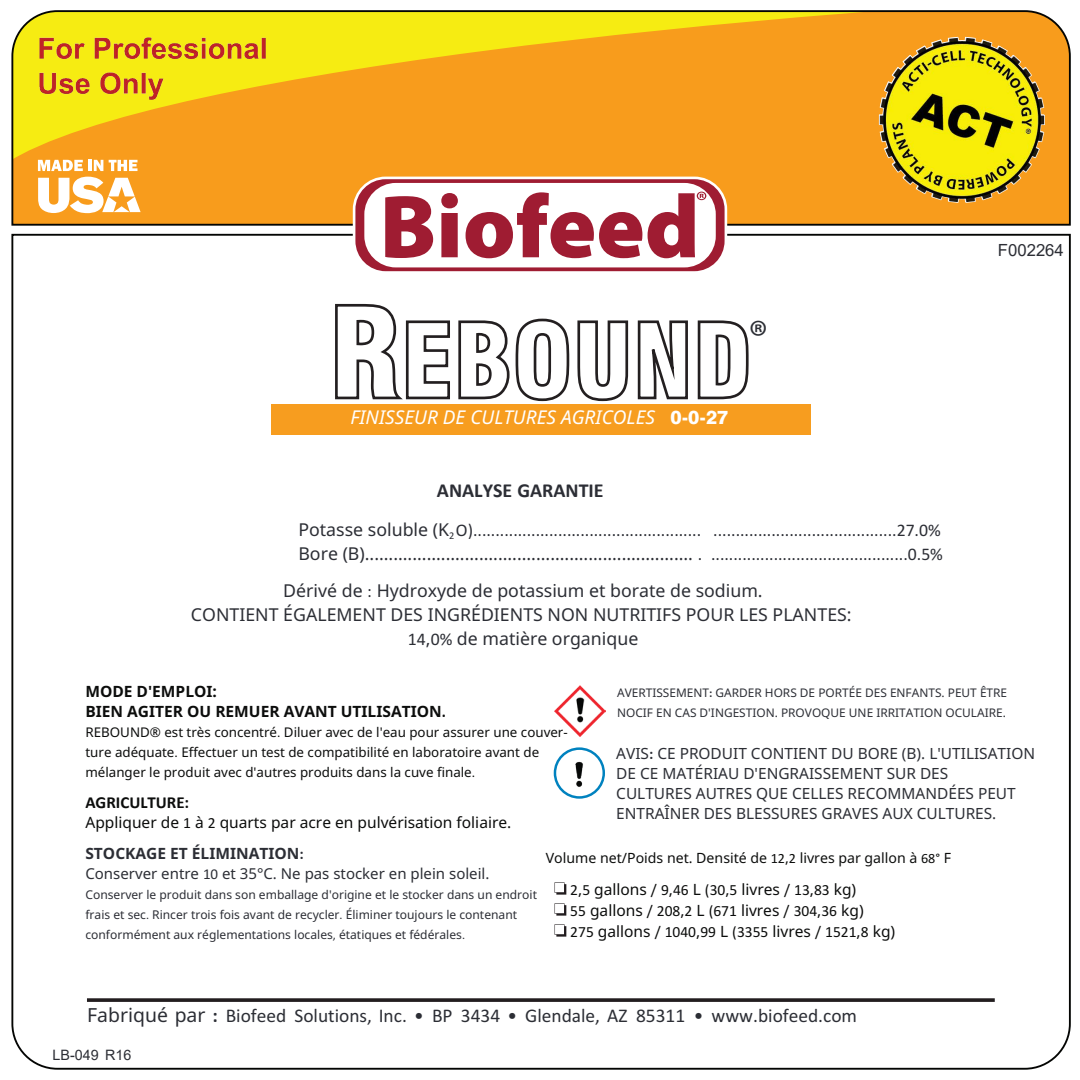
<style>
.page{position:relative;width:1080px;height:1080px;background:#fff}
.page>*{position:absolute;margin:0;border:0;box-sizing:border-box;transform-origin:0 0}
.t1{font:45.5px "Myriad Pro";color:#2c2e35}
.t2{font:700 20px "Calibri";color:#2c2e35}
.t3{font:19.5px "Calibri";color:#2c2e35}
.t4{font:italic 19px "Noto Sans";color:#fff}
.t5{font:17.75px/37px "Noto Sans";color:#2c2e35}
.t6{font:17.75px "Calibri";color:#2c2e35}
.t7{font:700 17px "Calibri";color:#0c0d0c}
.t8{font:16.75px "Arial";color:#2c2e35}
.t9{font:15.5px/21px "Noto Sans";color:#0c0d0c}
.t10{font:15.5px/20px "Noto Sans";color:#2c2e35}
.t11{font:700 15.5px/20px "Noto Sans";color:#0c0d0c}
.t12{font:15px "Noto Sans";color:#2c2e35}
.t13{font:14.25px "Noto Sans";color:#0c0d0c}
.t14{font:14.25px "Arial";color:#2c2e35}
.t15{font:13.25px/20px "Noto Sans";color:#0c0d0c}
.t16{font:12px/20px "Noto Sans";color:#2c2e35}
.s1{font-family:"Swiss 721 BT";font-weight:800;font-style:normal}
.s2{font-family:"Noto Sans"}
.s3{font-family:"Calibri"}
.s4{font-weight:700;color:#2c2e35}
.s5{font-family:"Calibri";font-weight:700;color:#2c2e35}
.s6{font-family:"Calibri";font-weight:700}
.s7{font-weight:700}
</style>
<div class="page">
<img style="left:11px;top:10px;width:1060px;height:1060px">
<h1 class="t1" style="left:749px;top:308px;width:21px">®</h1>
<h3 class="t4" style="left:350px;top:403px;width:380px">FINISSEUR DE CULTURES AGRICOLES <span class="s1">0-0-27</span></h3>
<h2 class="t2" style="left:437px;top:482px;width:168px">ANALYSE GARANTIE</h2>
<h3 class="t6" style="left:298px;top:522px;width:644px"><span class="s2">Potasse soluble (K</span><sub>2</sub>O)................................................... .........................................27.0%</h3>
<h3 class="t5" style="left:283px;top:534px;width:661px;text-indent:15px">Bore (B)..................................................................... <span class="s3">. ............................................0.5%<br></span>Dérivé de <span class="s3">:</span> Hydroxyde de potassium et borate de sodium.</h3>
<h3 class="t5" style="left:191px;top:602px;width:662px;line-height:24px;text-align:center">CONTIENT ÉGALEMENT DES INGRÉDIENTS NON NUTRITIFS POUR LES PLANTES:<br><span class="s3">14</span>,<span class="s3">0%</span> de matière organique</h3>
<h3 class="t8" style="left:998px;top:241px;width:68px">F002264</h3>
<p class="t11" style="left:85px;top:681px;width:362px">MODE D'EMPLOI:<br>BIEN AGITER OU REMUER AVANT UTILISATION<span class="s3">.</span></p>
<p class="t15" style="left:85px;top:722px;width:484px">REBOUND® est très concentré<span class="s3">.</span> Diluer avec de l'eau pour assurer une couver&shy;ture adéquate<span class="s3">.</span> Effectuer un test de compatibilité en laboratoire avant de mélanger le produit avec d'autres produits dans la cuve finale<span class="s3">.</span></p>
<h3 class="t7" style="left:85px;top:795px;width:105px">AGRICULTURE:</h3>
<p class="t9" style="left:85px;top:806px;width:427px;line-height:31.2px">Appliquer de <span class="s3">1</span> à <span class="s3">2</span> quarts par acre en pulvérisation foliaire.<br><span class="s4">STOCKAGE ET ÉLIMINATION</span><span class="s5">:</span></p>
<p class="t12" style="left:85px;top:863px;width:406px">Conserver entre <span class="s3">10</span> et 35°C. Ne pas stocker en plein soleil.</p>
<p class="t16" style="left:85px;top:885px;width:453px">Conserver le produit dans son emballage d'origine et le stocker dans un endroit frais et sec<span class="s3">.</span> Rincer trois fois avant de recycler<span class="s3">.</span> Éliminer toujours le contenant conformément aux réglementations locales<span class="s3">,</span> étatiques et fédérales<span class="s3">.</span></p>
<p class="t16" style="left:617px;top:682px;width:392px">AVERTISSEMENT<span class="s6">:</span> GARDER HORS DE PORTÉE DES ENFANTS. PEUT ÊTRE<br>NOCIF EN CAS D'INGESTION. PROVOQUE UNE IRRITATION OCULAIRE.</p>
<p class="t10" style="left:616px;top:743px;width:420px">AVIS<span class="s6">:</span> CE PRODUIT CONTIENT DU BORE (B). L'UTILISATION DE CE MATÉRIAU D'ENGRAISSEMENT SUR DES<br>CULTURES AUTRES QUE CELLES RECOMMANDÉES PEUT ENTRAÎNER DES BLESSURES GRAVES AUX CULTURES.</p>
<p class="t13" style="left:546px;top:848px;width:407px">Volume net/Poids net. Densité de <span class="s3">12</span>,<span class="s3">2</span> livres par gallon à <span class="s3">68°</span> F</p>
<p class="t9" style="left:570px;top:878px;width:326px"><span class="s3">2</span>,<span class="s3">5</span> gallons <span class="s3">/ 9</span>,<span class="s3">46</span> L <span class="s3">(</span><span class="s3">30</span>,<span class="s3">5</span> livres <span class="s3">/</span> <span class="s3">13</span>,<span class="s3">83</span> kg)<br><span class="s3">55</span> gallons <span class="s3">/ 208</span>,<span class="s3">2</span> L <span class="s3">(</span><span class="s3">671</span> livres <span class="s3">/</span> <span class="s3">304</span>,<span class="s3">36</span> kg)<br><span class="s3">275</span> gallons <span class="s3">/ 1040</span>,<span class="s3">99</span> L <span class="s3">(</span><span class="s3">3355</span> livres <span class="s3">/</span> <span class="s3">1521</span>,<span class="s3">8</span> kg)</p>
<h3 class="t3" style="left:87px;top:1008px;width:771px"><span class="s2">Fabriqué par</span> <span class="s7">:</span> Biofeed Solutions, Inc. • BP 3434 • Glendale, AZ 85311 • www.biofeed.com</h3>
<p class="t14" style="left:53px;top:1047px;width:80px">LB-049 R16</p>
</div>
